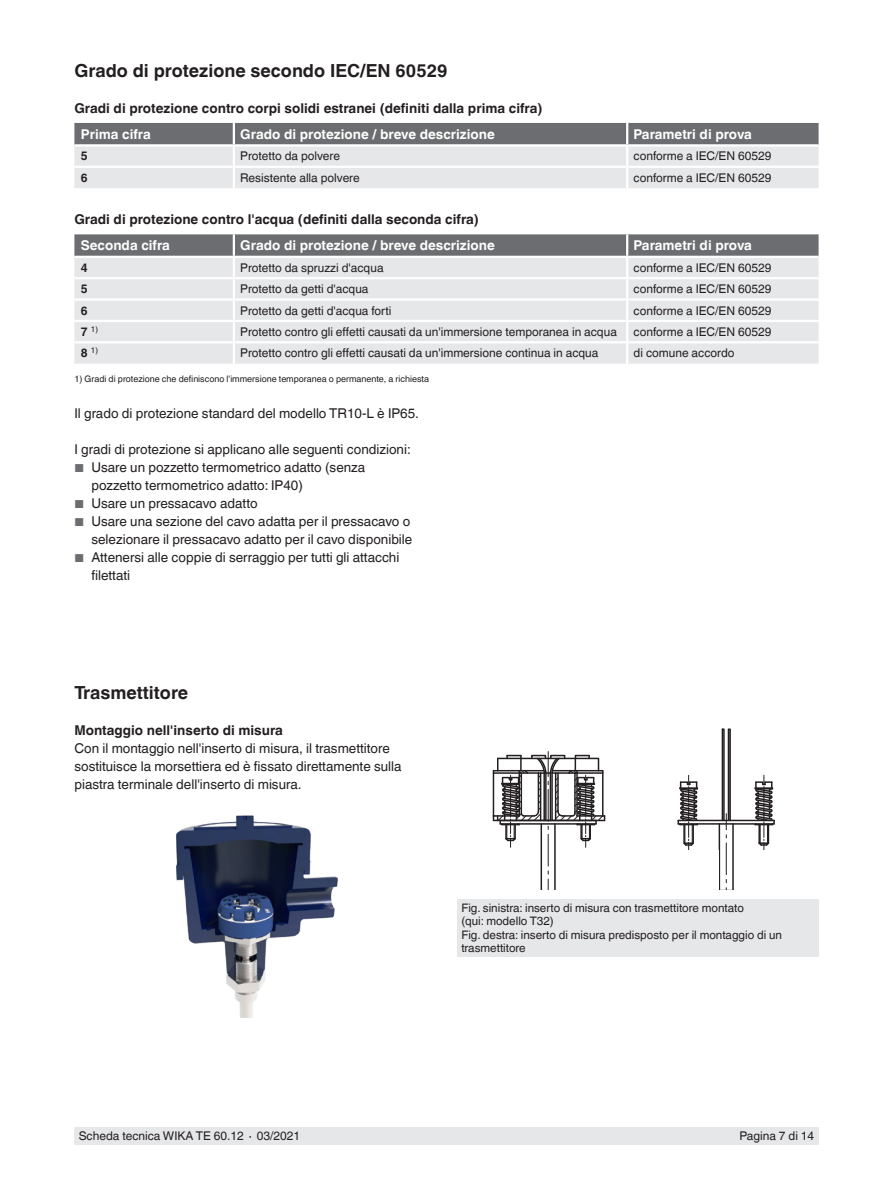
<style>
.page{position:relative;width:893px;height:1188px;background:#fff}
.page>*{position:absolute;margin:0;border:0;box-sizing:border-box;transform-origin:0 0}
.t1{font:700 18px "Helvetica World";color:#231f20}
.t2{font:13.5px/18px "Helvetica World";color:#231f20}
.t3{font:700 13.5px "Helvetica World";color:#231f20}
.t4{font:700 13.5px "Helvetica World";color:#fff}
.t5{font:12px "Helvetica World";color:#231f20}
.t6{font:700 12px "Helvetica World";color:#231f20}
.t7{font:11.7px/13.5px "Helvetica World";color:#231f20}
.t8{font:9px "Helvetica World";color:#231f20}
.t9{font:8.1px "Helvetica World";color:#231f20}
.s1{font-weight:700;font-size:12px}
.s2{font-size:11.55px;color:#6c6d70}
</style>
<div class="page">
<div style="left:74px;top:1128px;width:745px;height:17px;background:#e6e7e9"></div>
<svg style="left:74px;top:123px;width:745px;height:65px;background:#bebfc1"></svg>
<hr style="left:74px;top:166px;width:160px;height:2px;background:#fff">
<hr style="left:234px;top:166px;width:393px;height:2px;background:#fff">
<hr style="left:233px;top:168px;width:2px;height:20px;background:#fff">
<hr style="left:627px;top:166px;width:192px;height:2px;background:#fff">
<hr style="left:626px;top:168px;width:2px;height:20px;background:#fff">
<div style="left:74px;top:343px;width:745px;height:21px;background:#e6e7e9"></div>
<svg style="left:74px;top:234px;width:745px;height:107px;background:#d0d1d3"></svg>
<hr style="left:233px;top:343px;width:2px;height:21px;background:#fff">
<hr style="left:626px;top:343px;width:2px;height:21px;background:#fff">
<hr style="left:541px;top:824px;width:1px;height:66px;background:#231f20">
<hr style="left:554px;top:824px;width:2px;height:66px;background:#231f20">
<hr style="left:548px;top:834px;width:1px;height:32px;background:#231f20">
<svg style="left:548px;top:871px;width:1px;height:19px"></svg>
<svg style="left:493px;top:752px;width:112px;height:95px"></svg>
<hr style="left:552px;top:770px;width:51px;height:1px;background:#231f20">
<hr style="left:678px;top:823px;width:96px;height:2px;background:#231f20">
<hr style="left:678px;top:820px;width:96px;height:1px;background:#231f20">
<hr style="left:719px;top:824px;width:1px;height:66px;background:#231f20">
<hr style="left:732px;top:824px;width:2px;height:66px;background:#231f20">
<hr style="left:726px;top:843px;width:1px;height:32px;background:#231f20">
<svg style="left:721px;top:728px;width:6px;height:110px"></svg>
<div style="left:728px;top:728px;width:3px;height:93px;border:1px solid #231f20"></div>
<hr style="left:722px;top:729px;width:1px;height:91px;background:#231f20">
<svg style="left:677px;top:775px;width:21px;height:75px"></svg>
<svg style="left:754px;top:775px;width:21px;height:75px"></svg>
<hr style="left:700px;top:890px;width:52px;height:1px;background:#231f20">
<img style="left:175px;top:815px;width:163px;height:202px">
<div style="left:734px;top:850px;width:52px;height:45px;background:#fff"></div>
<div style="left:666px;top:850px;width:52px;height:45px;background:#fff"></div>
<div style="left:457px;top:899px;width:362px;height:58px;background:#e6e7e9"></div>
<h1 class="t1" style="left:74px;top:60px;width:375px">Grado di protezione secondo IEC/EN 60529</h1>
<p class="t3" style="left:74px;top:100px;width:469px">Gradi di protezione contro corpi solidi estranei (definiti dalla prima cifra)</p>
<p class="t4" style="left:81px;top:126px;width:71px">Prima cifra</p>
<p class="t4" style="left:240px;top:126px;width:256px">Grado di protezione / breve descrizione</p>
<p class="t4" style="left:634px;top:126px;width:120px">Parametri di prova</p>
<p class="t6" style="left:81px;top:149px;width:8px">5</p>
<p class="t5" style="left:240px;top:149px;width:101px">Protetto da polvere</p>
<p class="t5" style="left:634px;top:149px;width:139px">conforme a IEC/EN 60529</p>
<p class="t6" style="left:81px;top:171px;width:8px">6</p>
<p class="t5" style="left:240px;top:171px;width:121px">Resistente alla polvere</p>
<p class="t5" style="left:634px;top:171px;width:139px">conforme a IEC/EN 60529</p>
<p class="t3" style="left:74px;top:212px;width:406px">Gradi di protezione contro l'acqua (definiti dalla seconda cifra)</p>
<p class="t4" style="left:81px;top:238px;width:91px">Seconda cifra</p>
<p class="t4" style="left:240px;top:238px;width:256px">Grado di protezione / breve descrizione</p>
<p class="t4" style="left:634px;top:238px;width:120px">Parametri di prova</p>
<p class="t6" style="left:81px;top:261px;width:8px">4</p>
<p class="t5" style="left:240px;top:261px;width:145px">Protetto da spruzzi d'acqua</p>
<p class="t5" style="left:634px;top:261px;width:139px">conforme a IEC/EN 60529</p>
<p class="t6" style="left:81px;top:282px;width:8px">5</p>
<p class="t5" style="left:240px;top:282px;width:130px">Protetto da getti d'acqua</p>
<p class="t5" style="left:634px;top:282px;width:139px">conforme a IEC/EN 60529</p>
<p class="t6" style="left:81px;top:303px;width:8px">6</p>
<p class="t5" style="left:240px;top:303px;width:153px">Protetto da getti d'acqua forti</p>
<p class="t5" style="left:634px;top:303px;width:139px">conforme a IEC/EN 60529</p>
<p class="t9" style="left:81px;top:324px;width:19px"><span class="s1">7</span> 1)</p>
<p class="t5" style="left:240px;top:325px;width:378px">Protetto contro gli effetti causati da un'immersione temporanea in acqua</p>
<p class="t5" style="left:634px;top:325px;width:139px">conforme a IEC/EN 60529</p>
<p class="t9" style="left:81px;top:346px;width:19px"><span class="s1">8</span> 1)</p>
<p class="t5" style="left:240px;top:346px;width:360px">Protetto contro gli effetti causati da un'immersione continua in acqua</p>
<p class="t5" style="left:634px;top:346px;width:102px">di comune accordo</p>
<p class="t8" style="left:74px;top:374px;width:356px">1) Gradi di protezione che definiscono l'immersione temporanea o permanente, a richiesta</p>
<p class="t2" style="left:74px;top:405px;width:346px">Il grado di protezione standard del modello TR10-L è IP65.</p>
<p class="t2" style="left:74px;top:441px;width:338px">I gradi di protezione si applicano alle seguenti condizioni:</p>
<p class="t2" style="left:91px;top:459px;width:275px;text-indent:-17px"><span class="s2">■</span> Usare un pozzetto termometrico adatto (senza pozzetto termometrico adatto: IP40)</p>
<p class="t2" style="left:74px;top:495px;width:185px"><span class="s2">■</span> Usare un pressacavo adatto</p>
<p class="t2" style="left:74px;top:513px;width:339px;text-align:right"><span class="s2">■</span> Usare una sezione del cavo adatta per il pressacavo o selezionare il pressacavo adatto per il cavo disponibile</p>
<p class="t2" style="left:91px;top:549px;width:309px;text-indent:-17px"><span class="s2">■</span> Attenersi alle coppie di serraggio per tutti gli attacchi filettati</p>
<h1 class="t1" style="left:74px;top:682px;width:115px">Trasmettitore</h1>
<p class="t3" style="left:74px;top:722px;width:210px">Montaggio nell'inserto di misura</p>
<p class="t2" style="left:74px;top:739px;width:329px">Con il montaggio nell'inserto di misura, il trasmettitore sostituisce la morsettiera ed è fissato direttamente sulla piastra terminale dell'inserto di misura.</p>
<p class="t7" style="left:461px;top:901px;width:322px">Fig. sinistra: inserto di misura con trasmettitore montato<br>(qui: modello T32)<br>Fig. destra: inserto di misura predisposto per il montaggio di un trasmettitore</p>
<p class="t5" style="left:79px;top:1129px;width:223px">Scheda tecnica WIKA TE 60.12 ∙ 03/2021</p>
<p class="t5" style="left:740px;top:1129px;width:76px">Pagina 7 di 14</p>
</div>
